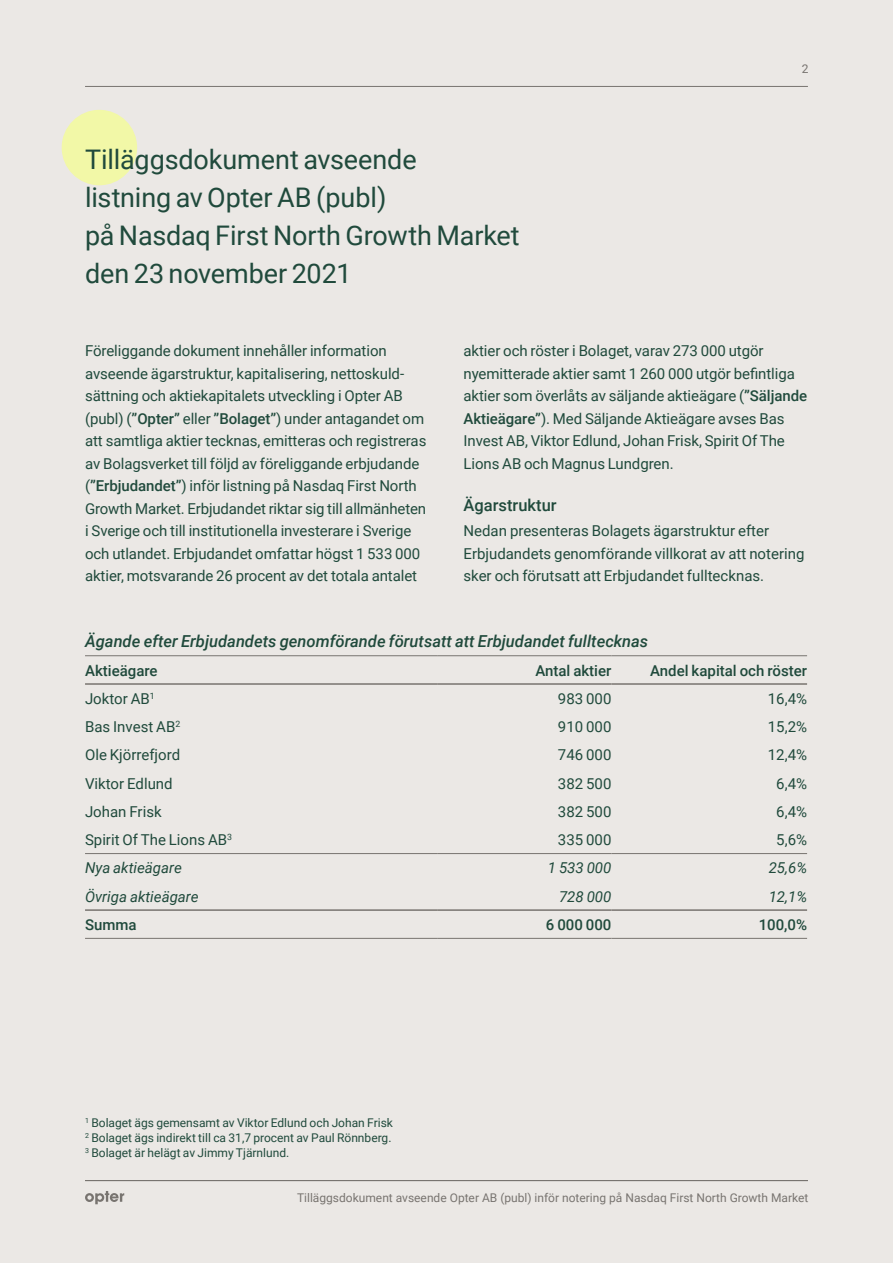
<style>
.page{position:relative;width:893px;height:1263px;background:#ebe8e5}
.page>*{position:absolute;margin:0;border:0;box-sizing:border-box;transform-origin:0 0}
.t1{font:27px/37.8px "Roboto";letter-spacing:-.005em;color:#204a3c}
.t2{font:italic 500 16.5px "Roboto";color:#204a3c}
.t3{font:500 16.5px "Roboto";color:#204a3c}
.t4{font:15px/22.5px "Roboto";letter-spacing:-.005em;color:#204a3c}
.t5{font:500 15px "Roboto";color:#204a3c}
.t6{font:italic 15px "Roboto";color:#204a3c}
.t7{font:12px/15px "Roboto";color:#204a3c}
.t8{font:12px "Roboto";color:#787470}
.s1{font-weight:500}
</style>
<div class="page">
<hr style="left:85px;top:86px;width:723px;height:1px;background:#787470">
<svg style="left:85px;top:1191px;width:39px;height:13px"></svg>
<hr style="left:85px;top:1180px;width:723px;height:1px;background:#787470">
<div style="left:62px;top:110px;width:75px;height:75px;background:#f2f8a7;border-radius:50%"></div>
<hr style="left:85px;top:853px;width:352px;height:1px;background:#787470">
<hr style="left:437px;top:853px;width:174px;height:1px;background:#787470">
<hr style="left:611px;top:853px;width:196px;height:1px;background:#787470">
<hr style="left:85px;top:938px;width:352px;height:1px;background:#787470">
<hr style="left:437px;top:938px;width:174px;height:1px;background:#787470">
<hr style="left:611px;top:938px;width:196px;height:1px;background:#787470">
<hr style="left:85px;top:909px;width:352px;height:2px;background:#787470">
<hr style="left:437px;top:909px;width:174px;height:2px;background:#787470">
<hr style="left:611px;top:909px;width:196px;height:2px;background:#787470">
<hr style="left:85px;top:683px;width:352px;height:2px;background:#787470">
<hr style="left:437px;top:683px;width:174px;height:2px;background:#787470">
<hr style="left:611px;top:683px;width:196px;height:2px;background:#787470">
<hr style="left:85px;top:655px;width:352px;height:1px;background:#787470">
<hr style="left:437px;top:655px;width:174px;height:1px;background:#787470">
<hr style="left:611px;top:655px;width:196px;height:1px;background:#787470">
<h1 class="t1" style="left:85px;top:140px;width:436px">Tilläggsdokument avseende<br>listning av Opter AB (publ)<br>på Nasdaq First North Growth Market den 23 november 2021</h1>
<p class="t8" style="left:802px;top:60px;width:8px">2</p>
<p class="t4" style="left:85px;top:339px;width:343px">Föreliggande dokument innehåller information avseende ägarstruktur, kapitalisering, nettoskuld&shy;sättning och aktiekapitalets utveckling i Opter AB (publ) (<span class="s1">”Opter”</span> eller <span class="s1">”Bolaget”</span>) under antagandet om att samtliga aktier tecknas, emitteras och registreras av Bolagsverket till följd av föreliggande erbjudande (<span class="s1">”Erbjudandet”</span>) inför listning på Nasdaq First North Growth Market. Erbjudandet riktar sig till allmänheten i Sverige och till institutionella investerare i Sverige och utlandet. Erbjudandet omfattar högst 1 533 000 aktier, motsvarande 26 procent av det totala antalet</p>
<p class="t4" style="left:463px;top:339px;width:345px">aktier och röster i Bolaget, varav 273 000 utgör nyemitterade aktier samt 1 260 000 utgör befintliga aktier som överlåts av säljande aktieägare (<span class="s1">”Säljande Aktieägare”</span>). Med Säljande Aktieägare avses Bas Invest AB, Viktor Edlund, Johan Frisk, Spirit Of The Lions AB och Magnus Lundgren.</p>
<p class="t3" style="left:463px;top:493px;width:95px">Ägarstruktur</p>
<p class="t4" style="left:463px;top:519px;width:342px">Nedan presenteras Bolagets ägarstruktur efter<br>Erbjudandets genomförande villkorat av att notering sker och förutsatt att Erbjudandet fulltecknas.</p>
<p class="t2" style="left:85px;top:630px;width:565px">Ägande efter Erbjudandets genomförande förutsatt att Erbjudandet fulltecknas</p>
<p class="t5" style="left:85px;top:660px;width:74px">Aktieägare</p>
<p class="t5" style="left:535px;top:660px;width:77px">Antal aktier</p>
<p class="t5" style="left:650px;top:660px;width:158px">Andel kapital och röster</p>
<p class="t4" style="left:85px;top:687px;width:71px">Joktor AB<sup>1</sup></p>
<p class="t4" style="left:558px;top:687px;width:55px">983 000</p>
<p class="t4" style="left:768px;top:687px;width:41px">16,4%</p>
<p class="t4" style="left:85px;top:715px;width:97px">Bas Invest AB<sup>2</sup></p>
<p class="t4" style="left:558px;top:715px;width:55px">910 000</p>
<p class="t4" style="left:768px;top:715px;width:41px">15,2%</p>
<p class="t4" style="left:85px;top:743px;width:97px">Ole Kjörrefjord</p>
<p class="t4" style="left:558px;top:743px;width:55px">746 000</p>
<p class="t4" style="left:768px;top:743px;width:41px">12,4%</p>
<p class="t4" style="left:85px;top:771px;width:89px">Viktor Edlund</p>
<p class="t4" style="left:558px;top:771px;width:55px">382 500</p>
<p class="t4" style="left:776px;top:771px;width:32px">6,4%</p>
<p class="t4" style="left:85px;top:800px;width:78px">Johan Frisk</p>
<p class="t4" style="left:558px;top:800px;width:55px">382 500</p>
<p class="t4" style="left:776px;top:800px;width:32px">6,4%</p>
<p class="t4" style="left:85px;top:828px;width:149px">Spirit Of The Lions AB<sup>3</sup></p>
<p class="t4" style="left:558px;top:828px;width:55px">335 000</p>
<p class="t4" style="left:776px;top:828px;width:32px">5,6%</p>
<p class="t6" style="left:85px;top:857px;width:98px">Nya aktieägare</p>
<p class="t6" style="left:548px;top:857px;width:65px">1 533 000</p>
<p class="t6" style="left:769px;top:857px;width:40px">25,6%</p>
<p class="t6" style="left:85px;top:886px;width:115px">Övriga aktieägare</p>
<p class="t6" style="left:559px;top:886px;width:54px">728 000</p>
<p class="t6" style="left:769px;top:886px;width:40px">12,1%</p>
<p class="t5" style="left:85px;top:914px;width:53px">Summa</p>
<p class="t5" style="left:546px;top:914px;width:67px">6 000 000</p>
<p class="t5" style="left:759px;top:914px;width:50px">100,0%</p>
<p class="t7" style="left:85px;top:1115px;width:309px"><sup>1</sup> Bolaget ägs gemensamt av Viktor Edlund och Johan Frisk<br><sup>2</sup> Bolaget ägs indirekt till ca 31,7 procent av Paul Rönnberg.<br><sup>3</sup> Bolaget är helägt av Jimmy Tjärnlund.</p>
<p class="t8" style="left:297px;top:1189px;width:513px">Tilläggsdokument avseende Opter AB (publ) inför notering på Nasdaq First North Growth Market</p>
</div>
